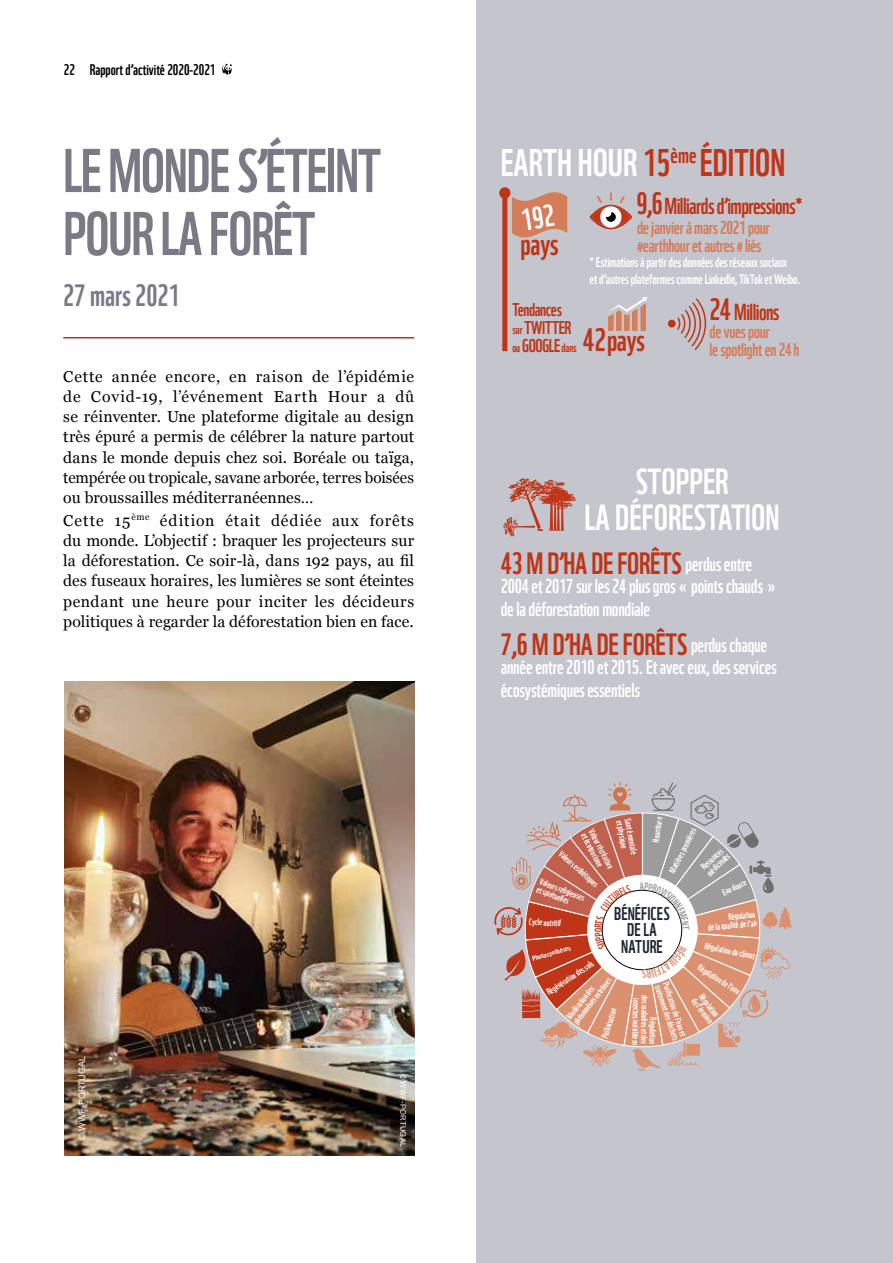
<style>
.page{position:relative;width:893px;height:1263px;background:#fff}
.page>*{position:absolute;margin:0;border:0;box-sizing:border-box;transform-origin:0 0}
.t1{font:60px/63px "WWF";letter-spacing:-.02em;color:#7b7985}
.t2{font:37.5px "WWF";color:#fff}
.t3{font:35.4px/36px "WWF";color:#fff;text-align:center}
.t4{font:30px "WWF";letter-spacing:-.01em;color:#be3517}
.t5{font:30px "WWF";color:#7b7985}
.t6{font:22.5px "WWF";letter-spacing:-.025em;color:#be3517}
.t7{font:19.5px/22.5px "WWF";letter-spacing:-.01em;color:#fff}
.t8{font:18px/18px "WWF";letter-spacing:-.015em;color:#d57c58}
.t9{font:18px/16.5px "WWF";letter-spacing:.005em;color:#202634;text-align:center}
.t10{font:18px/18px "WWF";letter-spacing:-.02em;color:#be3517}
.t11{font:15.75px/20.2px "Georgia";letter-spacing:.005em;color:#000;text-align:justify}
.t12{font:15px "WWF";color:#000}
.t13{font:13.5px/16.2px "WWF";letter-spacing:-.01em;color:#fff}
.t14{font:12px "WWF";letter-spacing:-.01em;color:#be3517}
.t15{font:9.3px "WWF";color:#fff}
.t16{font:9.15px/8.6px "WWF";color:#fff}
.t17{font:9px/8.6px "WWF";color:#fff}
.t18{font:9px "Arial";color:#fff}
.t19{font:7.5px "Arial";letter-spacing:.04em;color:#fff}
.t20{font:6.75px "WWF";color:#fff;scale:1.34 1}
.s1{color:#be3517}
.s2{font-size:30px}
.s3{font-size:12px}
.s4{font-size:18px}
.s5{font-size:31.5px}
.s6{font-size:19.5px;color:#fff}
.s7{font-size:9px}
.s8{font-size:9.15px}
</style>
<div class="page">
<svg style="left:222px;top:64px;width:10px;height:11px"></svg>
<div style="left:477px;top:0;width:416px;height:1263px;background:#c5c5cd"></div>
<hr style="left:63px;top:337px;width:351px;height:1px;background:#be3517">
<img style="left:64px;top:681px;width:350px;height:475px">
<svg style="left:503px;top:478px;width:73px;height:59px"></svg>
<svg style="left:589px;top:192px;width:43px;height:37px"></svg>
<div style="left:606px;top:212px;width:10px;height:10px;background:#000;border-radius:50%"></div>
<div style="left:603px;top:209px;width:8px;height:8px;background:#fff;border-radius:50%"></div>
<svg style="left:608px;top:297px;width:39px;height:34px"></svg>
<svg style="left:677px;top:298px;width:30px;height:52px"></svg>
<div style="left:668px;top:320px;width:8px;height:7px;background:#be3517;border-radius:50%"></div>
<svg style="left:499px;top:187px;width:68px;height:164px"></svg>
<svg style="left:494px;top:781px;width:298px;height:290px"></svg>
<p class="t12" style="left:64px;top:57px;width:153px">22 Rapport d’activité 2020-2021</p>
<h1 class="t1" style="left:63px;top:133px;width:319px">LE MONDE S’ÉTEINT<br>POUR LA FORÊT</h1>
<h3 class="t5" style="left:63px;top:272px;width:118px">27 mars 2021</h3>
<p class="t11" style="left:63px;top:365px;width:352px">Cette année encore, en raison de l’épidémie de Covid-19, l’événement Earth Hour a dû se réinventer. Une plateforme digitale au design très épuré a permis de célébrer la nature partout dans le monde depuis chez soi. Boréale ou taïga, tempérée ou tropicale, savane arborée, terres boisées ou broussailles méditerranéennes…</p>
<p class="t11" style="left:63px;top:509px;width:352px">Cette 15<sup>ème</sup> édition était dédiée aux forêts du monde. L’objectif : braquer les projecteurs sur la déforestation. Ce soir-là, dans 192 pays, au fil des fuseaux horaires, les lumières se sont éteintes pendant une heure pour inciter les décideurs politiques à regarder la déforestation bien en face.</p>
<p class="t18" style="left:76px;top:1140px;width:85px;rotate:-90deg">© WWF-PORTUGAL</p>
<p class="t19" style="left:408px;top:1073px;width:75px;rotate:90deg">© WWF-PORTUGAL</p>
<h2 class="t2" style="left:501px;top:133px;width:286px">EARTH HOUR <span class="s1">15</span><sup>ème</sup><span class="s1">ÉDITION</span></h2>
<h3 class="t4" style="left:521px;top:221px;width:39px">pays</h3>
<h3 class="t6" style="left:636px;top:188px;width:168px"><span class="s2">9,6</span>Milliards d’impressions*</h3>
<p class="t8" style="left:637px;top:217px;width:134px">de janvier à mars 2021 pour #earthhour et autres # liés</p>
<p class="t13" style="left:590px;top:253px;width:213px">* Estimations à partir des données des réseaux sociaux<br>et d’autres plateformes comme LinkedIn, TikTok et Weibo.</p>
<p class="t10" style="left:512px;top:299px;width:60px">Tendances <span class="s3">sur</span> TWITTER</p>
<p class="t14" style="left:512px;top:338px;width:66px">ou <span class="s4">GOOGLE</span> dans</p>
<h3 class="t4" style="left:583px;top:317px;width:64px"><span class="s5">42</span>pays</h3>
<h3 class="t6" style="left:709px;top:294px;width:72px"><span class="s2">24</span> Millions</h3>
<p class="t8" style="left:709px;top:321px;width:92px">de vues pour<br>le spotlight en 24h</p>
<h3 class="t3" style="left:585px;top:460px;width:196px">STOPPER<br>LA DÉFORESTATION</h3>
<h3 class="t4" style="left:501px;top:539px;width:253px">43 M D’HA DE FORÊTS <span class="s6">perdus entre</span></h3>
<p class="t7" style="left:501px;top:573px;width:277px">2004 et 2017 sur les 24 plus gros « points chauds » de la déforestation mondiale</p>
<h3 class="t4" style="left:501px;top:620px;width:268px">7,6 M D’HA DE FORÊTS <span class="s6">perdus chaque</span></h3>
<p class="t7" style="left:501px;top:654px;width:277px">année entre 2010 et 2015. Et avec eux, des services écosystémiques essentiels</p>
<p class="t17" style="left:651px;top:841px;width:27px;rotate:-82deg">Nourriture</p>
<p class="t17" style="left:633px;top:818px;width:38px;rotate:79deg">Santé mentale et physique</p>
<p class="t15" style="left:597px;top:826px;width:45px;rotate:62deg"><span class="s7">Va</span>leur récréative</p>
<p class="t17" style="left:667px;top:870px;width:51px;rotate:-63deg">Matièr<span class="s8">es</span>premièr<span class="s8">es</span></p>
<p class="t16" style="left:588px;top:831px;width:39px;rotate:62deg">et écotou<span class="s7">ri</span>sm<span class="s7">e</span></p>
<p class="t16" style="left:542px;top:876px;width:49px;rotate:21deg"><span class="s7">Va</span>leurs religieus<span class="s7">es</span></p>
<p class="t16" style="left:699px;top:864px;width:30px;rotate:-44deg"><span class="s7">Re</span>ssour<span class="s7">c</span>es <span class="s7">m</span>édicinales</p>
<p class="t17" style="left:563px;top:849px;width:51px;rotate:41deg">Valeurs<span class="s8">es</span>thétiqu<span class="s8">es</span></p>
<p class="t17" style="left:721px;top:888px;width:27px;rotate:-24deg">Eau douce</p>
<p class="t17" style="left:539px;top:884px;width:36px;rotate:21deg">et spirituelles</p>
<p class="t17" style="left:529px;top:916px;width:34px;rotate:3deg">Cycle nutritif</p>
<p class="t20" style="left:531px;top:953px;width:31px;rotate:-16deg">Photosynthèses</p>
<p class="t17" style="left:564px;top:1014px;width:58px;rotate:-52deg">Modération d<span class="s8">es </span>phénomèn<span class="s8">es</span> extrêm<span class="s8">es</span></p>
<p class="t9" style="left:614px;top:903px;width:57px">BÉNÉFICES<br>DE LA<br>NATURE</p>
<p class="t17" style="left:707px;top:913px;width:51px;text-align:right;rotate:-5deg">Régulation<br>de la qualité de l’air</p>
<p class="t17" style="left:706px;top:940px;width:53px;rotate:13deg">Régulationduclimat</p>
<p class="t17" style="left:544px;top:989px;width:56px;rotate:-34deg">Régénération des sols</p>
<p class="t17" style="left:701px;top:962px;width:50px;rotate:32deg">Régulation del’eau</p>
<p class="t17" style="left:659px;top:995px;width:52px;text-align:right;rotate:91deg">Régulation<br>des maladies et des insectes nuisiblesn</p>
<p class="t17" style="left:704px;top:991px;width:31px;rotate:52deg">Régulation del’érosion</p>
<p class="t17" style="left:599px;top:1036px;width:32px;rotate:-72deg">Pollinisation</p>
</div>
